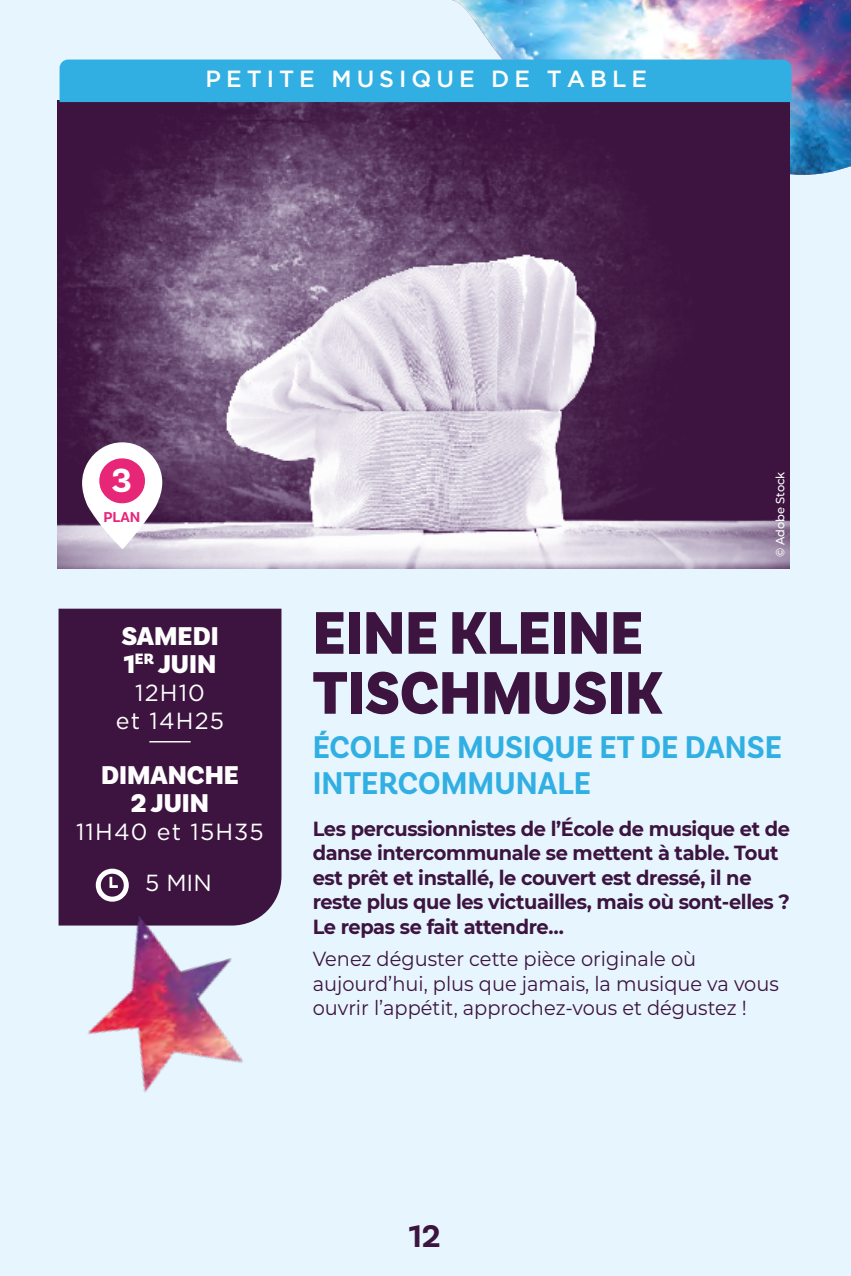
<style>
.page{position:relative;width:851px;height:1276px;background:#fff}
.page>*{position:absolute;margin:0;border:0;box-sizing:border-box;transform-origin:0 0}
.t1{font:900 63px/60px "Basic Sans";color:#3c143f;scale:.94 1}
.t2{font:700 35.4px "Basic Sans";color:#fff}
.t3{font:700 33px/36px "Basic Sans";color:#31afe3;scale:.95 1}
.t4{font:700 33px "Basic Sans";color:#3c143f}
.t5{font:900 27px/27.9px "Basic Sans";color:#fff}
.t6{font:23.4px/27.9px "Gotham";letter-spacing:.05em;color:#fff;text-align:center}
.t7{font:500 23.4px "Gotham";letter-spacing:.215em;color:#fff}
.t8{font:700 20.4px/24.3px "Montserrat";letter-spacing:-.02em;color:#3c143f;scale:.95 1}
.t9{font:20.4px/24.3px "Montserrat";color:#3c143f;scale:.95 1}
.t10{font:700 15px "Basic Sans";color:#e72678}
.t11{font:500 12px "Montserrat";color:#fff;scale:.95 1}
</style>
<div class="page">
<div style="left:0;top:0;width:850px;height:1276px;background:#e7f5fe"></div>
<img style="left:387px;top:0;width:463px;height:178px">
<img style="left:58px;top:101px;width:731px;height:467px">
<svg style="left:82px;top:442px;width:80px;height:107px;background:#d8adc5"></svg>
<div style="left:60px;top:60px;width:731px;height:42px;background:#31afe3"></div>
<div style="left:59px;top:608px;width:222px;height:256px;background:#3c143f"></div>
<hr style="left:149px;top:741px;width:42px;height:1px;background:#fff">
<img style="left:58px;top:864px;width:224px;height:229px">
<p class="t7" style="left:205px;top:66px;width:443px">PETITE MUSIQUE DE TABLE</p>
<h2 class="t2" style="left:112px;top:459px;width:22px">3</h2>
<p class="t10" style="left:103px;top:508px;width:38px">PLAN</p>
<p class="t11" style="left:771px;top:557px;width:92px;rotate:-90deg">© Adobe Stock</p>
<h3 class="t5" style="left:121px;top:622px;width:99px">SAMEDI<br>1<sup>ER</sup> JUIN</h3>
<p class="t6" style="left:116px;top:678px;width:110px">12H10<br>et 14H25</p>
<h3 class="t5" style="left:101px;top:761px;width:139px;text-align:center">DIMANCHE<br>2 JUIN</h3>
<p class="t6" style="left:76px;top:817px;width:189px">11H40 et 15H35</p>
<p class="t6" style="left:145px;top:868px;width:68px">5 MIN</p>
<h1 class="t1" style="left:312px;top:604px;width:373px">EINE KLEINE<br>TISCHMUSIK</h1>
<h3 class="t3" style="left:312px;top:729px;width:495px">ÉCOLE DE MUSIQUE ET DE DANSE<br>INTERCOMMUNALE</h3>
<p class="t8" style="left:312px;top:815px;width:504px">Les percussionnistes de l’École de musique et de danse intercommunale se mettent à table. Tout est prêt et installé, le couvert est dressé, il ne reste plus que les victuailles, mais où sont-elles ?<br>Le repas se fait attendre…</p>
<p class="t9" style="left:312px;top:946px;width:492px">Venez déguster cette pièce originale où aujourd’hui, plus que jamais, la musique va vous ouvrir l’appétit, approchez-vous et dégustez !</p>
<h3 class="t4" style="left:409px;top:1216px;width:33px">12</h3>
</div>
